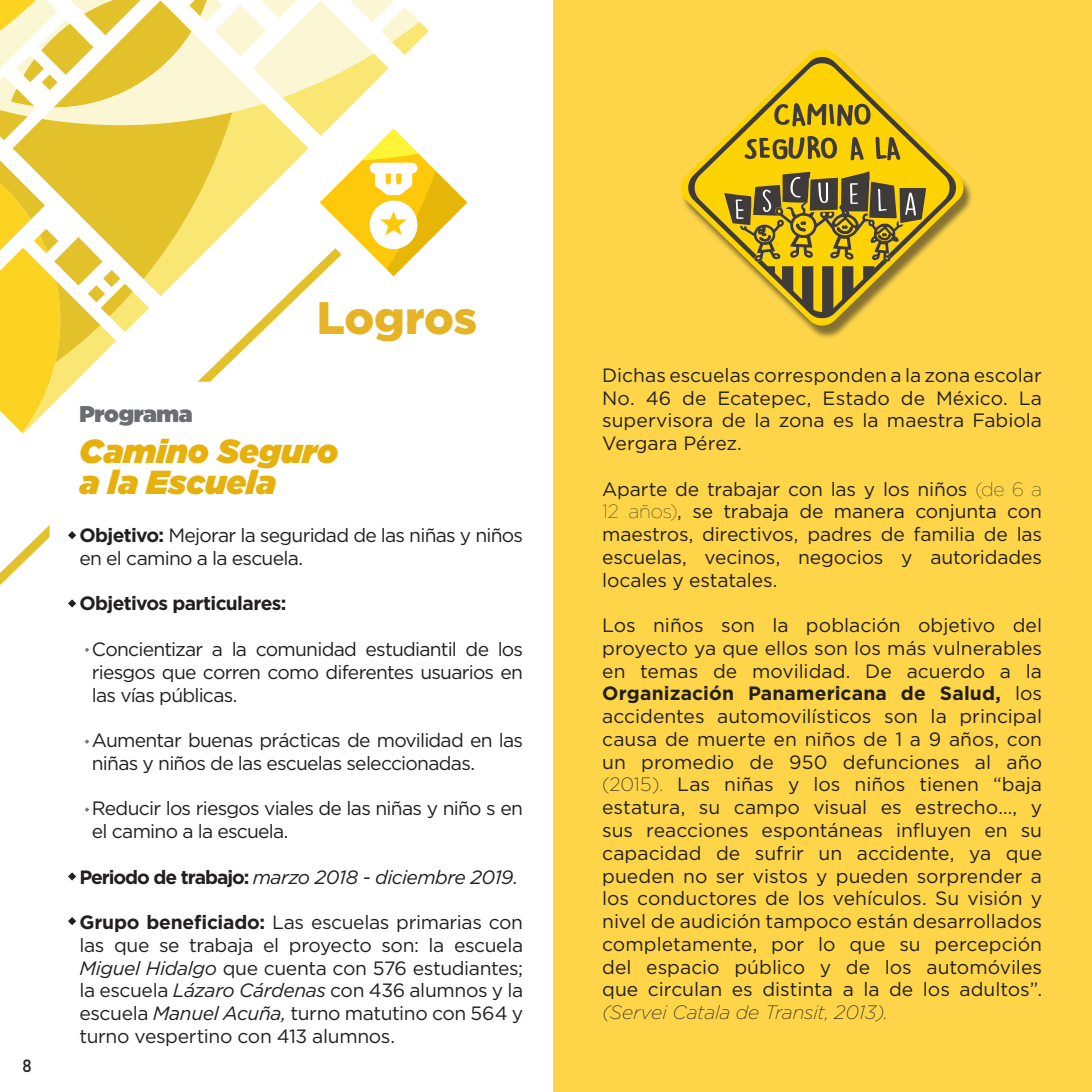
<style>
.page{position:relative;width:1092px;height:1092px;background:#fff}
.page>*{position:absolute;margin:0;border:0;box-sizing:border-box;transform-origin:0 0}
.t1{font:900 45.5px "Gotham";letter-spacing:-.005em;color:#e6b326}
.Cuerpo_1{font:italic 900 33.25px/31.5px "Gotham";color:#e6b00d}
.Cuerpo_1-2{font:900 22.75px "Gotham";letter-spacing:-.01em;color:#6c6d70}
.Cuerpo_1-3{font:19.25px/22.8px "Gotham";letter-spacing:-.035em;color:#231f20;text-align:justify}
.Cuerpo_1-4{font:italic 19.25px "Gotham";letter-spacing:-.03em;color:#231f20}
.Cuerpo_1-5{font:700 19.25px "Gotham";letter-spacing:-.035em;color:#231f20}
.t2{font:17.5px "Bahnschrift";color:#231f20}
.s1{font-weight:700}
.s2{font-weight:700;font-style:normal}
.s3{font-style:italic}
.s4{font-weight:100}
.s5{font-weight:200}
.s6{font-weight:200;font-style:italic}
</style>
<div class="page">
<svg style="left:0;top:524px;width:50px;height:61px"></svg>
<div style="left:553px;top:0;width:538px;height:1091px;background:#fed549"></div>
<svg style="left:68px;top:531px;width:8px;height:8px"></svg>
<svg style="left:68px;top:599px;width:8px;height:8px"></svg>
<svg style="left:85px;top:647px;width:4px;height:5px"></svg>
<svg style="left:85px;top:739px;width:4px;height:4px"></svg>
<svg style="left:85px;top:807px;width:4px;height:4px"></svg>
<svg style="left:68px;top:872px;width:8px;height:8px"></svg>
<svg style="left:68px;top:917px;width:8px;height:8px"></svg>
<div style="left:680px;top:53px;width:293px;height:286px;background:#231f20;opacity:.55"></div>
<svg style="left:680px;top:49px;width:285px;height:278px"></svg>
<svg style="left:686px;top:55px;width:271px;height:265px"></svg>
<svg style="left:721px;top:91px;width:208px;height:223px"></svg>
<svg style="left:0;top:0;width:467px;height:434px"></svg>
<p class="t2" style="left:22px;top:1054px;width:11px">8</p>
<p class="t1" style="left:317px;top:286px;width:162px">Logros</p>
<p class="Cuerpo_1-2" style="left:79px;top:398px;width:115px">Programa</p>
<p class="Cuerpo_1" style="left:79px;top:434px;width:260px">Camino Seguro a la Escuela</p>
<p class="Cuerpo_1-3" style="left:79px;top:523px;width:445px"><span class="s1">Objetivo:</span> Mejorar la seguridad de las niñas y niños en el camino a la escuela.</p>
<p class="Cuerpo_1-5" style="left:79px;top:591px;width:209px">Objetivos particulares:</p>
<p class="Cuerpo_1-3" style="left:92px;top:637px;width:433px">Concientizar a la comunidad estudiantil de los riesgos que corren como diferentes usuarios en las vías públicas.</p>
<p class="Cuerpo_1-3" style="left:92px;top:728px;width:433px">Aumentar buenas prácticas de movilidad en las niñas y niños de las escuelas seleccionadas.</p>
<p class="Cuerpo_1-3" style="left:92px;top:796px;width:433px">Reducir los riesgos viales de las niñas y niño s en el camino a la escuela.</p>
<p class="Cuerpo_1-4" style="left:79px;top:864px;width:440px"><span class="s2">Periodo de trabajo:</span> marzo 2018 - diciembre 2019.</p>
<p class="Cuerpo_1-3" style="left:79px;top:910px;width:445px"><span class="s1">Grupo beneficiado:</span> Las escuelas primarias con las que se trabaja el proyecto son: la escuela <span class="s3">Miguel Hidalgo</span> que cuenta con 576 estudiantes; la escuela <span class="s3">Lázaro Cárdenas</span> con 436 alumnos y la escuela <span class="s3">Manuel Acuña,</span> turno matutino con 564 y turno vespertino con 413 alumnos.</p>
<p class="Cuerpo_1-3" style="left:602px;top:363px;width:441px">Dichas escuelas corresponden a la zona escolar No. 46 de Ecatepec, Estado de México. La supervisora de la zona es la maestra Fabiola Vergara Pérez.</p>
<p class="Cuerpo_1-3" style="left:602px;top:477px;width:441px">Aparte de trabajar con las y los niños <span class="s4">(de 6 a 12 años)</span>, se trabaja de manera conjunta con maestros, directivos, padres de familia de las escuelas, vecinos, negocios y autoridades locales y estatales.</p>
<p class="Cuerpo_1-3" style="left:602px;top:613px;width:441px">Los niños son la población objetivo del proyecto ya que ellos son los más vulnerables en temas de movilidad. De acuerdo a la <span class="s1">Organización Panamericana de Salud,</span> los accidentes automovilísticos son la principal causa de muerte en niños de 1 a 9 años, con un promedio de 950 defunciones al año <span class="s5">(2015).</span> Las niñas y los niños tienen “baja estatura, su campo visual es estrecho…, y sus reacciones espontáneas influyen en su capacidad de sufrir un accidente, ya que pueden no ser vistos y pueden sorprender a los conductores de los vehículos. Su visión y nivel de audición tampoco están desarrollados completamente, por lo que su percepción del espacio público y de los automóviles que circulan es distinta a la de los adultos”. <span class="s6">(Servei Catala de Transit, 2013).</span></p>
</div>
